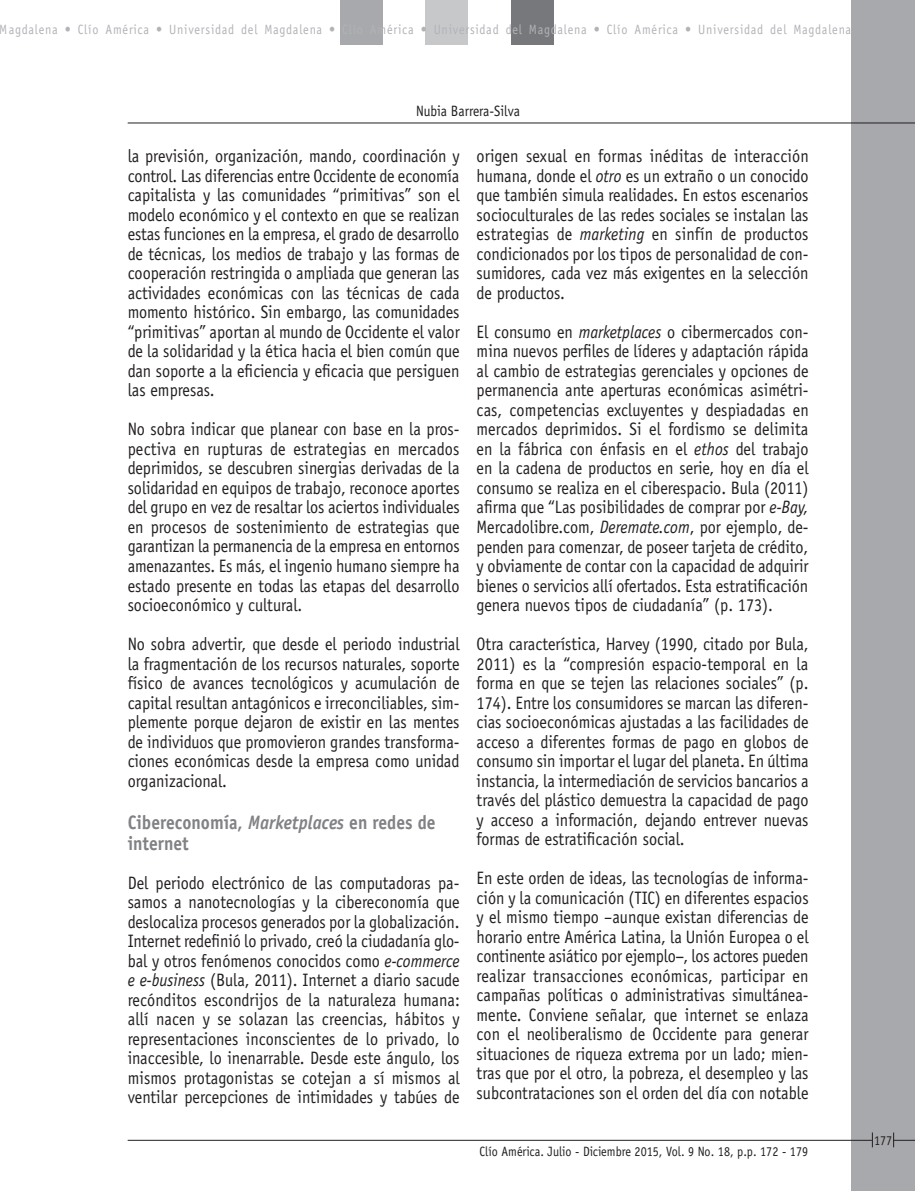
<style>
.page{position:relative;width:915px;height:1191px;background:#fff}
.page>*{position:absolute;margin:0;border:0;box-sizing:border-box;transform-origin:0 0}
.t1{font:700 19.5px/21px "Officina Sans";color:#808285;scale:.9 1}
.t2{font:18px/19.5px "Officina Sans";color:#231f20;text-align:justify;scale:.9 1}
.t3{font:15px "Officina Sans";color:#231f20;scale:.9 1}
.t4{font:13.5px "Officina Sans";letter-spacing:.065em;color:#b2b3b7;scale:.9 1}
.t5{font:13.5px "Officina Sans";color:#231f20;scale:.9 1}
.s1{font-style:italic}
</style>
<div class="page">
<div style="left:850px;top:0;width:64px;height:1191px;background:#a8a9ad"></div>
<div style="left:510px;top:0;width:43px;height:44px;background:#76787b"></div>
<div style="left:340px;top:0;width:43px;height:44px;background:#a8a9ad"></div>
<div style="left:425px;top:0;width:43px;height:44px;background:#c7c8ca"></div>
<hr style="left:128px;top:1140px;width:743px;height:1px;background:#231f20">
<svg style="left:871px;top:1133px;width:1px;height:14px"></svg>
<svg style="left:893px;top:1132px;width:21px;height:15px"></svg>
<hr style="left:128px;top:123px;width:786px;height:1px;background:#231f20">
<p class="t4" style="left:0;top:21px;width:946px">Magdalena • Clío América • Universidad del Magdalena • Clío América • Universidad del Magdalena • Clío América • Universidad del Magdalena</p>
<p class="t3" style="left:416px;top:102px;width:117px">Nubia Barrera-Silva</p>
<p class="t2" style="left:128px;top:147px;width:370px">la previsión, organización, mando, coordinación y control. Las diferencias entre Occidente de economía capitalista y las comunidades “primitivas” son el modelo económico y el contexto en que se realizan estas funciones en la empresa, el grado de desarrollo de técnicas, los medios de trabajo y las formas de cooperación restringida o ampliada que generan las actividades económicas con las técnicas de cada momento histórico. Sin embargo, las comunidades “primitivas” aportan al mundo de Occidente el valor de la solidaridad y la ética hacia el bien común que dan soporte a la eficiencia y eficacia que persiguen las empresas.</p>
<p class="t2" style="left:128px;top:419px;width:370px">No sobra indicar que planear con base en la pros&shy;pectiva en rupturas de estrategias en mercados deprimidos, se descubren sinergias derivadas de la solidaridad en equipos de trabajo, reconoce aportes del grupo en vez de resaltar los aciertos individuales en procesos de sostenimiento de estrategias que garantizan la permanencia de la empresa en entornos amenazantes. Es más, el ingenio humano siempre ha estado presente en todas las etapas del desarrollo socioeconómico y cultural.</p>
<p class="t2" style="left:128px;top:634px;width:370px">No sobra advertir, que desde el periodo industrial la fragmentación de los recursos naturales, soporte físico de avances tecnológicos y acumulación de capital resultan antagónicos e irreconciliables, sim&shy;plemente porque dejaron de existir en las mentes de individuos que promovieron grandes transforma&shy;ciones económicas desde la empresa como unidad organizacional.</p>
<p class="t1" style="left:128px;top:811px;width:344px">Cibereconomía, <span class="s1">Marketplaces</span> en redes de internet</p>
<p class="t2" style="left:128px;top:873px;width:370px">Del periodo electrónico de las computadoras pa&shy;samos a nanotecnologías y la cibereconomía que deslocaliza procesos generados por la globalización.<br>Internet redefinió lo privado, creó la ciudadanía glo&shy;bal y otros fenómenos conocidos como <span class="s1">e-commerce e e-business</span> (Bula, 2011). Internet a diario sacude recónditos escondrijos de la naturaleza humana: allí nacen y se solazan las creencias, hábitos y representaciones inconscientes de lo privado, lo inaccesible, lo inenarrable. Desde este ángulo, los mismos protagonistas se cotejan a sí mismos al ventilar percepciones de intimidades y tabúes de</p>
<p class="t2" style="left:476px;top:146px;width:370px">origen sexual en formas inéditas de interacción humana, donde el <span class="s1">otro</span> es un extraño o un conocido que también simula realidades. En estos escenarios socioculturales de las redes sociales se instalan las estrategias de <span class="s1">marketing</span> en sinfín de productos condicionados por los tipos de personalidad de con&shy;sumidores, cada vez más exigentes en la selección de productos.</p>
<p class="t2" style="left:476px;top:322px;width:370px">El consumo en <span class="s1">marketplaces</span> o cibermercados con&shy;mina nuevos perfiles de líderes y adaptación rápida al cambio de estrategias gerenciales y opciones de permanencia ante aperturas económicas asimétri&shy;cas, competencias excluyentes y despiadadas en mercados deprimidos. Si el fordismo se delimita en la fábrica con énfasis en el <span class="s1">ethos</span> del trabajo en la cadena de productos en serie, hoy en día el consumo se realiza en el ciberespacio. Bula (2011) afirma que “Las posibilidades de comprar por <span class="s1">e-Bay, </span>Mercadolibre.com, <span class="s1">Deremate.com</span>, por ejemplo, de&shy;penden para comenzar, de poseer tarjeta de crédito, y obviamente de contar con la capacidad de adquirir bienes o servicios allí ofertados. Esta estratificación genera nuevos tipos de ciudadanía” (p. 173).</p>
<p class="t2" style="left:476px;top:634px;width:370px">Otra característica, Harvey (1990, citado por Bula, 2011) es la “compresión espacio-temporal en la forma en que se tejen las relaciones sociales” (p.<br>174). Entre los consumidores se marcan las diferen&shy;cias socioeconómicas ajustadas a las facilidades de acceso a diferentes formas de pago en globos de consumo sin importar el lugar del planeta. En última instancia, la intermediación de servicios bancarios a través del plástico demuestra la capacidad de pago y acceso a información, dejando entrever nuevas formas de estratificación social.</p>
<p class="t2" style="left:476px;top:868px;width:370px">En este orden de ideas, las tecnologías de informa&shy;ción y la comunicación (TIC) en diferentes espacios y el mismo tiempo –aunque existan diferencias de horario entre América Latina, la Unión Europea o el continente asiático por ejemplo−, los actores pueden realizar transacciones económicas, participar en campañas políticas o administrativas simultánea&shy;mente. Conviene señalar, que internet se enlaza con el neoliberalismo de Occidente para generar situaciones de riqueza extrema por un lado; mien&shy;tras que por el otro, la pobreza, el desempleo y las subcontrataciones son el orden del día con notable</p>
<p class="t5" style="left:479px;top:1144px;width:366px">Clío América. Julio - Diciembre 2015, Vol. 9 No. 18, p.p. 172 - 179</p>
<p class="t5" style="left:873px;top:1132px;width:22px">177</p>
</div>
